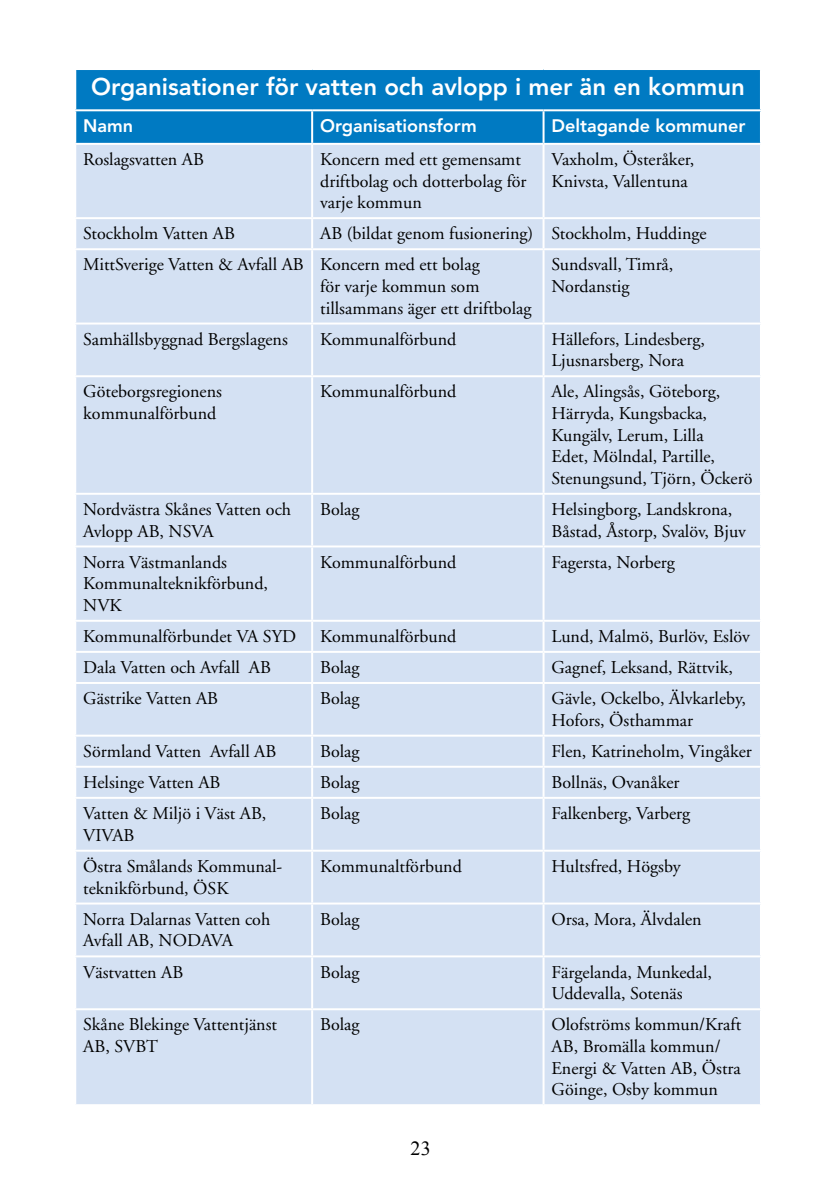
<style>
.page{position:relative;width:840px;height:1191px;background:#fff}
.page>*{position:absolute;margin:0;border:0;box-sizing:border-box;transform-origin:0 0}
.t1{font:800 24px "Avenir";color:#fff}
.t2{font:20px "Times New Roman";color:#000}
.t3{font:18px/21.6px "Adobe Garamond";color:#000}
.t4{font:800 18px "Avenir";color:#fff}
</style>
<div class="page">
<div style="left:76px;top:70px;width:683px;height:73px;background:#007ac2"></div>
<div style="left:76px;top:145px;width:683px;height:959px;background:#d4e1f3"></div>
<hr style="left:74px;top:109px;width:238px;height:2px;background:#fff">
<hr style="left:312px;top:109px;width:231px;height:2px;background:#fff">
<hr style="left:311px;top:111px;width:2px;height:32px;background:#fff">
<hr style="left:543px;top:109px;width:218px;height:2px;background:#fff">
<hr style="left:542px;top:111px;width:2px;height:32px;background:#fff">
<hr style="left:311px;top:145px;width:2px;height:72px;background:#fff">
<hr style="left:542px;top:145px;width:2px;height:72px;background:#fff">
<hr style="left:74px;top:217px;width:238px;height:2px;background:#fff">
<hr style="left:312px;top:217px;width:231px;height:2px;background:#fff">
<hr style="left:311px;top:219px;width:2px;height:29px;background:#fff">
<hr style="left:543px;top:217px;width:218px;height:2px;background:#fff">
<hr style="left:542px;top:219px;width:2px;height:29px;background:#fff">
<hr style="left:74px;top:248px;width:238px;height:2px;background:#fff">
<hr style="left:312px;top:248px;width:231px;height:2px;background:#fff">
<hr style="left:311px;top:250px;width:2px;height:72px;background:#fff">
<hr style="left:543px;top:248px;width:218px;height:2px;background:#fff">
<hr style="left:542px;top:250px;width:2px;height:72px;background:#fff">
<hr style="left:74px;top:322px;width:238px;height:2px;background:#fff">
<hr style="left:312px;top:322px;width:231px;height:2px;background:#fff">
<hr style="left:311px;top:324px;width:2px;height:51px;background:#fff">
<hr style="left:543px;top:322px;width:218px;height:2px;background:#fff">
<hr style="left:542px;top:324px;width:2px;height:51px;background:#fff">
<hr style="left:74px;top:375px;width:238px;height:2px;background:#fff">
<hr style="left:312px;top:375px;width:231px;height:2px;background:#fff">
<hr style="left:311px;top:377px;width:2px;height:116px;background:#fff">
<hr style="left:543px;top:375px;width:218px;height:2px;background:#fff">
<hr style="left:542px;top:377px;width:2px;height:116px;background:#fff">
<hr style="left:74px;top:493px;width:238px;height:2px;background:#fff">
<hr style="left:312px;top:493px;width:231px;height:2px;background:#fff">
<hr style="left:311px;top:495px;width:2px;height:50px;background:#fff">
<hr style="left:543px;top:493px;width:218px;height:2px;background:#fff">
<hr style="left:542px;top:495px;width:2px;height:50px;background:#fff">
<hr style="left:74px;top:545px;width:238px;height:2px;background:#fff">
<hr style="left:312px;top:545px;width:231px;height:2px;background:#fff">
<hr style="left:311px;top:547px;width:2px;height:73px;background:#fff">
<hr style="left:543px;top:545px;width:218px;height:2px;background:#fff">
<hr style="left:542px;top:547px;width:2px;height:73px;background:#fff">
<hr style="left:74px;top:620px;width:238px;height:2px;background:#fff">
<hr style="left:312px;top:620px;width:231px;height:2px;background:#fff">
<hr style="left:311px;top:622px;width:2px;height:29px;background:#fff">
<hr style="left:543px;top:620px;width:218px;height:2px;background:#fff">
<hr style="left:542px;top:622px;width:2px;height:29px;background:#fff">
<hr style="left:74px;top:651px;width:238px;height:2px;background:#fff">
<hr style="left:312px;top:651px;width:231px;height:2px;background:#fff">
<hr style="left:311px;top:653px;width:2px;height:29px;background:#fff">
<hr style="left:543px;top:651px;width:218px;height:2px;background:#fff">
<hr style="left:542px;top:653px;width:2px;height:29px;background:#fff">
<hr style="left:74px;top:682px;width:238px;height:2px;background:#fff">
<hr style="left:312px;top:682px;width:231px;height:2px;background:#fff">
<hr style="left:311px;top:684px;width:2px;height:50px;background:#fff">
<hr style="left:543px;top:682px;width:218px;height:2px;background:#fff">
<hr style="left:542px;top:684px;width:2px;height:50px;background:#fff">
<hr style="left:74px;top:734px;width:238px;height:2px;background:#fff">
<hr style="left:312px;top:734px;width:231px;height:2px;background:#fff">
<hr style="left:311px;top:736px;width:2px;height:29px;background:#fff">
<hr style="left:543px;top:734px;width:218px;height:2px;background:#fff">
<hr style="left:542px;top:736px;width:2px;height:29px;background:#fff">
<hr style="left:74px;top:765px;width:238px;height:2px;background:#fff">
<hr style="left:312px;top:765px;width:231px;height:2px;background:#fff">
<hr style="left:311px;top:767px;width:2px;height:30px;background:#fff">
<hr style="left:543px;top:765px;width:218px;height:2px;background:#fff">
<hr style="left:542px;top:767px;width:2px;height:30px;background:#fff">
<hr style="left:74px;top:797px;width:238px;height:2px;background:#fff">
<hr style="left:312px;top:797px;width:231px;height:2px;background:#fff">
<hr style="left:311px;top:799px;width:2px;height:50px;background:#fff">
<hr style="left:543px;top:797px;width:218px;height:2px;background:#fff">
<hr style="left:542px;top:799px;width:2px;height:50px;background:#fff">
<hr style="left:74px;top:849px;width:238px;height:2px;background:#fff">
<hr style="left:312px;top:849px;width:231px;height:2px;background:#fff">
<hr style="left:311px;top:851px;width:2px;height:51px;background:#fff">
<hr style="left:543px;top:849px;width:218px;height:2px;background:#fff">
<hr style="left:542px;top:851px;width:2px;height:51px;background:#fff">
<hr style="left:74px;top:902px;width:238px;height:2px;background:#fff">
<hr style="left:312px;top:902px;width:231px;height:2px;background:#fff">
<hr style="left:311px;top:904px;width:2px;height:51px;background:#fff">
<hr style="left:543px;top:902px;width:218px;height:2px;background:#fff">
<hr style="left:542px;top:904px;width:2px;height:51px;background:#fff">
<hr style="left:74px;top:955px;width:238px;height:2px;background:#fff">
<hr style="left:312px;top:955px;width:231px;height:2px;background:#fff">
<hr style="left:311px;top:957px;width:2px;height:51px;background:#fff">
<hr style="left:543px;top:955px;width:218px;height:2px;background:#fff">
<hr style="left:542px;top:957px;width:2px;height:51px;background:#fff">
<hr style="left:74px;top:1008px;width:238px;height:2px;background:#fff">
<hr style="left:312px;top:1008px;width:231px;height:2px;background:#fff">
<hr style="left:311px;top:1010px;width:2px;height:94px;background:#fff">
<hr style="left:543px;top:1008px;width:218px;height:2px;background:#fff">
<hr style="left:542px;top:1010px;width:2px;height:94px;background:#fff">
<h1 class="t1" style="left:91px;top:72px;width:655px">Organisationer för vatten och avlopp i mer än en kommun</h1>
<p class="t4" style="left:83px;top:115px;width:51px">Namn</p>
<p class="t4" style="left:320px;top:115px;width:158px">Organisationsform</p>
<p class="t4" style="left:551px;top:115px;width:195px">Deltagande kommuner</p>
<p class="t3" style="left:83px;top:149px;width:122px">Roslagsvatten AB</p>
<p class="t3" style="left:320px;top:149px;width:208px">Koncern med ett gemensamt driftbolag och dotterbolag för varje kommun</p>
<p class="t3" style="left:551px;top:149px;width:144px">Vaxholm, Österåker,<br>Knivsta, Vallentuna</p>
<p class="t3" style="left:83px;top:223px;width:153px">Stockholm Vatten AB</p>
<p class="t3" style="left:83px;top:219px;width:624px;line-height:31px;text-indent:237px">AB (bildat genom fusionering) Stockholm, Huddinge<br>MittSverige Vatten &amp; Avfall AB Koncern med ett bolag</p>
<p class="t3" style="left:320px;top:276px;width:213px">för varje kommun som tillsammans äger ett driftbolag</p>
<p class="t3" style="left:551px;top:254px;width:123px">Sundsvall, Timrå,<br>Nordanstig</p>
<p class="t3" style="left:83px;top:329px;width:206px">Samhällsbyggnad Bergslagens</p>
<p class="t3" style="left:320px;top:329px;width:138px">Kommunalförbund</p>
<p class="t3" style="left:551px;top:329px;width:155px">Hällefors, Lindesberg,<br>Ljusnarsberg, Nora</p>
<p class="t3" style="left:83px;top:381px;width:140px">Göteborgsregionens kommunalförbund</p>
<p class="t3" style="left:320px;top:381px;width:138px">Kommunalförbund</p>
<p class="t3" style="left:551px;top:381px;width:202px">Ale, Alingsås, Göteborg,<br>Härryda, Kungsbacka,<br>Kungälv, Lerum, Lilla<br>Edet, Mölndal, Partille,<br>Stenungsund, Tjörn, Öckerö</p>
<p class="t3" style="left:83px;top:499px;width:209px">Nordvästra Skånes Vatten och<br>Avlopp AB, NSVA</p>
<p class="t3" style="left:320px;top:499px;width:41px">Bolag</p>
<p class="t3" style="left:551px;top:499px;width:196px">Helsingborg, Landskrona,<br>Båstad, Åstorp, Svalöv, Bjuv</p>
<p class="t3" style="left:83px;top:551px;width:186px">Norra Västmanlands<br>Kommunalteknikförbund,<br>NVK</p>
<p class="t3" style="left:320px;top:551px;width:138px">Kommunalförbund</p>
<p class="t3" style="left:551px;top:551px;width:125px">Fagersta, Norberg</p>
<p class="t3" style="left:83px;top:626px;width:214px">Kommunalförbundet VA SYD</p>
<p class="t3" style="left:320px;top:626px;width:138px">Kommunalförbund</p>
<p class="t3" style="left:551px;top:626px;width:200px">Lund, Malmö, Burlöv, Eslöv</p>
<p class="t3" style="left:83px;top:657px;width:189px">Dala Vatten och Avfall AB</p>
<p class="t3" style="left:320px;top:657px;width:41px">Bolag</p>
<p class="t3" style="left:551px;top:657px;width:183px">Gagnef, Leksand, Rättvik,</p>
<p class="t3" style="left:83px;top:688px;width:136px">Gästrike Vatten AB</p>
<p class="t3" style="left:320px;top:688px;width:41px">Bolag</p>
<p class="t3" style="left:551px;top:688px;width:196px">Gävle, Ockelbo, Älvkarleby,<br>Hofors, Östhammar</p>
<p class="t3" style="left:83px;top:741px;width:194px">Sörmland Vatten Avfall AB</p>
<p class="t3" style="left:320px;top:741px;width:41px">Bolag</p>
<p class="t3" style="left:551px;top:741px;width:202px">Flen, Katrineholm, Vingåker</p>
<p class="t3" style="left:83px;top:772px;width:139px">Helsinge Vatten AB</p>
<p class="t3" style="left:320px;top:772px;width:41px">Bolag</p>
<p class="t3" style="left:551px;top:772px;width:129px">Bollnäs, Ovanåker</p>
<p class="t3" style="left:83px;top:803px;width:185px">Vatten &amp; Miljö i Väst AB,<br>VIVAB</p>
<p class="t3" style="left:320px;top:803px;width:41px">Bolag</p>
<p class="t3" style="left:551px;top:803px;width:140px">Falkenberg, Varberg</p>
<p class="t3" style="left:83px;top:856px;width:200px">Östra Smålands Kommunal&shy;teknikförbund, ÖSK</p>
<p class="t3" style="left:320px;top:856px;width:143px">Kommunaltförbund</p>
<p class="t3" style="left:551px;top:856px;width:131px">Hultsfred, Högsby</p>
<p class="t3" style="left:83px;top:908px;width:188px">Norra Dalarnas Vatten coh<br>Avfall AB, NODAVA</p>
<p class="t3" style="left:320px;top:908px;width:41px">Bolag</p>
<p class="t3" style="left:551px;top:908px;width:152px">Orsa, Mora, Älvdalen</p>
<p class="t3" style="left:83px;top:961px;width:101px">Västvatten AB</p>
<p class="t3" style="left:320px;top:961px;width:41px">Bolag</p>
<p class="t3" style="left:551px;top:961px;width:162px">Färgelanda, Munkedal,<br>Uddevalla, Sotenäs</p>
<p class="t3" style="left:83px;top:1014px;width:195px">Skåne Blekinge Vattentjänst<br>AB, SVBT</p>
<p class="t3" style="left:320px;top:1014px;width:41px">Bolag</p>
<p class="t3" style="left:551px;top:1014px;width:191px">Olofströms kommun/Kraft<br>AB, Bromälla kommun/<br>Energi &amp; Vatten AB, Östra<br>Göinge, Osby kommun</p>
<p class="t2" style="left:410px;top:1134px;width:21px">23</p>
</div>
